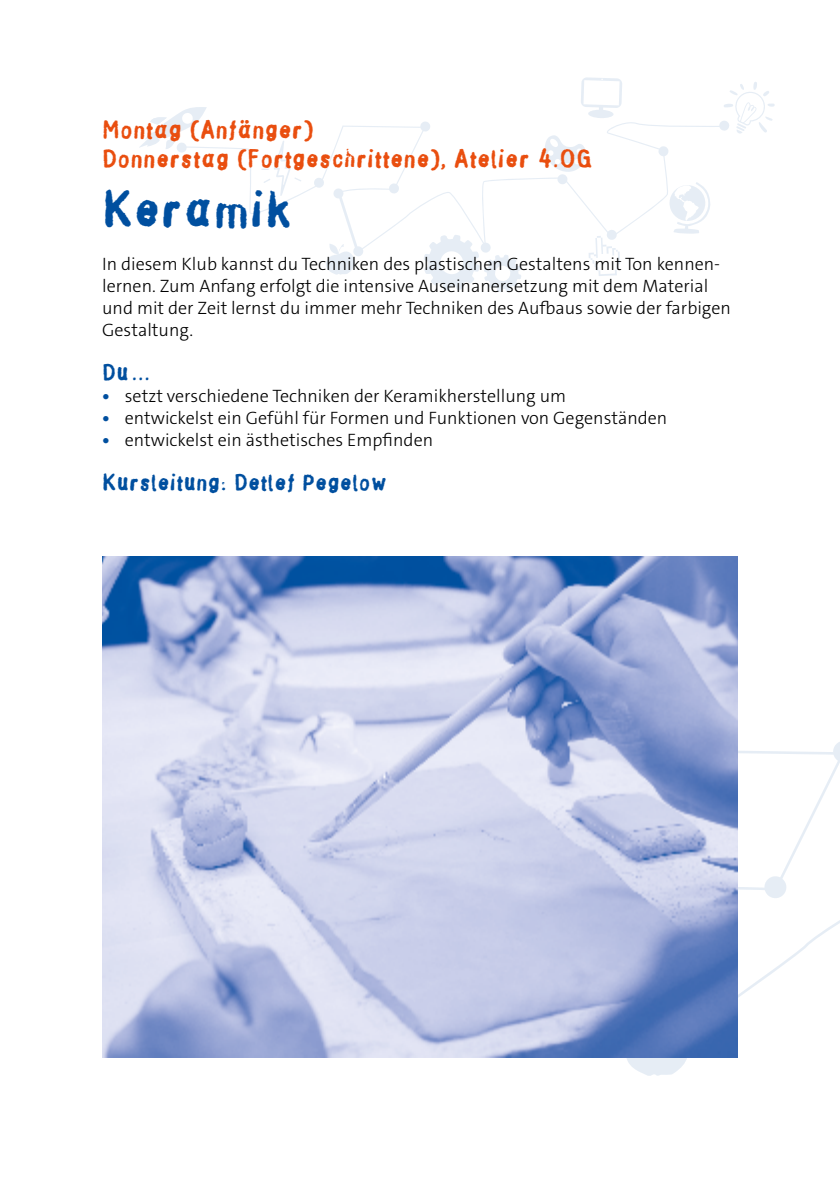
<style>
.page{position:relative;width:840px;height:1191px;background:#fff}
.page>*{position:absolute;margin:0;border:0;box-sizing:border-box;transform-origin:0 0}
.t1{font:48px "Stamp Gothic";color:#004f9f}
.t2{font:24px/28.8px "Stamp Gothic";color:#e94e0f}
.t3{font:22px "Stamp Gothic";color:#004f9f}
.t4{font:300 18px/22px "The Sans C4 s";color:#000}
.s1{font-weight:700;color:#004f9f}
</style>
<div class="page">
<svg style="left:737px;top:737px;width:69px;height:289px"></svg>
<svg style="left:737px;top:749px;width:102px;height:198px"></svg>
<svg style="left:831px;top:742px;width:8px;height:22px"></svg>
<svg style="left:762px;top:875px;width:25px;height:24px"></svg>
<svg style="left:627px;top:1058px;width:60px;height:18px"></svg>
<svg style="left:521px;top:122px;width:197px;height:112px"></svg>
<svg style="left:581px;top:77px;width:41px;height:41px"></svg>
<svg style="left:718px;top:82px;width:56px;height:52px"></svg>
<svg style="left:588px;top:229px;width:31px;height:47px"></svg>
<svg style="left:657px;top:146px;width:11px;height:11px"></svg>
<svg style="left:544px;top:135px;width:42px;height:50px"></svg>
<svg style="left:139px;top:107px;width:382px;height:185px"></svg>
<img style="left:102px;top:556px;width:635px;height:502px">
<h2 class="t2" style="left:102px;top:114px;width:492px">Montag (Anfänger)<br>Donnerstag (Fortgeschrittene), Atelier 4.OG</h2>
<h1 class="t1" style="left:102px;top:178px;width:192px">Keramik</h1>
<p class="t4" style="left:102px;top:253px;width:630px">In diesem Klub kannst du Techniken des plastischen Gestaltens mit Ton kennen&shy;lernen. Zum Anfang erfolgt die intensive Auseinanersetzung mit dem Material und mit der Zeit lernst du immer mehr Techniken des Aufbaus sowie der farbigen Gestaltung.</p>
<p class="t3" style="left:102px;top:358px;width:50px">Du…</p>
<p class="t4" style="left:102px;top:385px;width:465px"><span class="s1">•</span> setzt verschiedene Techniken der Keramikherstellung um</p>
<p class="t4" style="left:102px;top:407px;width:566px"><span class="s1">•</span> entwickelst ein Gefühl für Formen und Funktionen von Gegenständen</p>
<p class="t4" style="left:102px;top:429px;width:332px"><span class="s1">•</span> entwickelst ein ästhetisches Empfinden</p>
<p class="t3" style="left:102px;top:468px;width:286px">Kursleitung: Detlef Pegelow</p>
</div>
